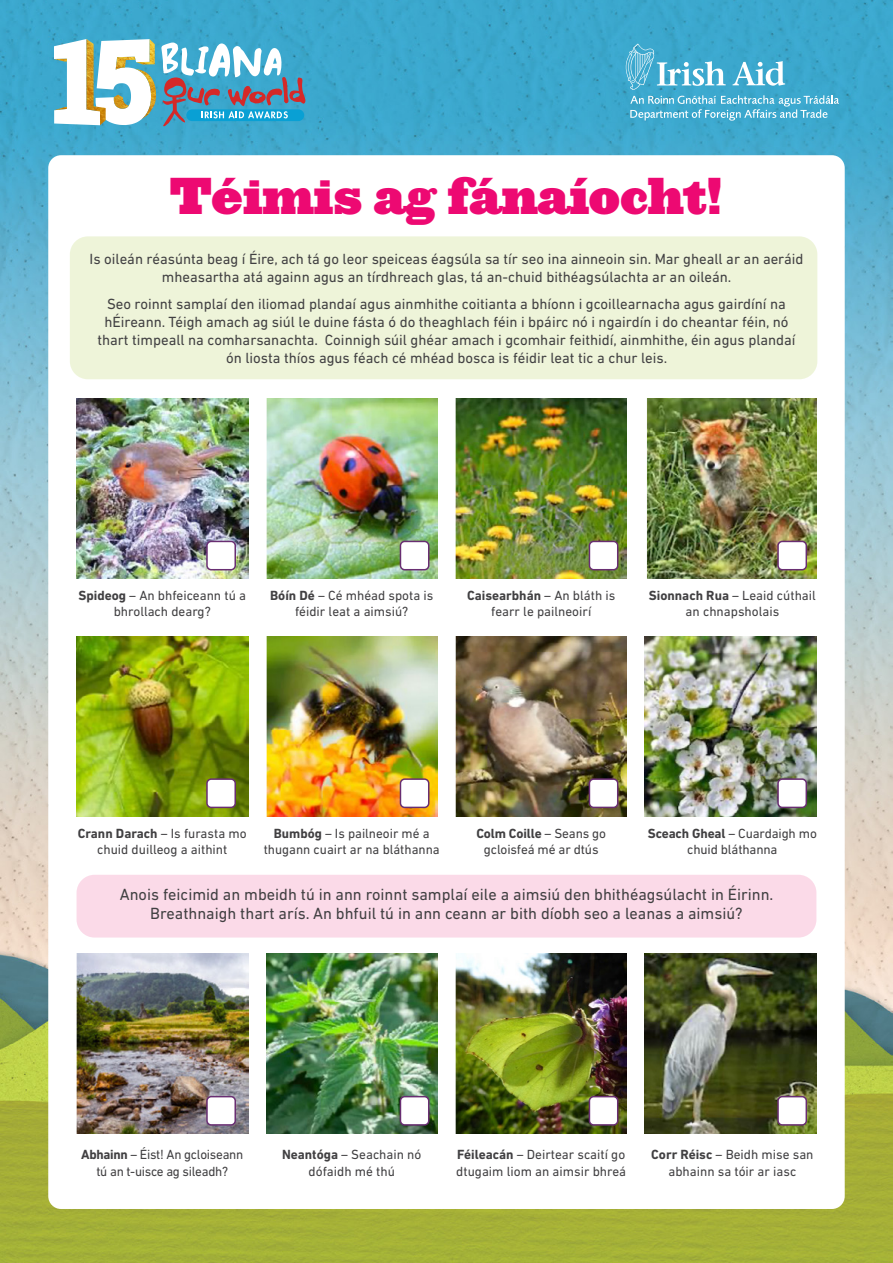
<style>
.page{position:relative;width:893px;height:1263px;background:#fff}
.page>*{position:absolute;margin:0;border:0;box-sizing:border-box;transform-origin:0 0}
.t1{font:48px "Ziggurat HTF Black";color:#ed0972}
.t2{font:16.5px/19.5px "DIN Next LT Pro";color:#414042;text-align:center}
.t3{font:15px/18px "DIN Next LT Pro";color:#414042;text-align:center}
.t4{font:13.5px/16.5px "DIN Next LT Pro";color:#414042;text-align:center}
.t5{font:13.5px/16.5px "DIN Next LT Pro";letter-spacing:-.02em;color:#414042;text-align:center}
.s1{font-weight:700}
</style>
<div class="page">
<img style="left:0;top:0;width:893px;height:1263px">
<div style="left:48px;top:155px;width:797px;height:1054px;background:#fff;border-radius:13px"></div>
<img style="left:54px;top:39px;width:102px;height:86px">
<svg style="left:161px;top:42px;width:145px;height:84px;background:#6ca7c2"></svg>
<svg style="left:626px;top:44px;width:213px;height:77px;background:#57b3d4"></svg>
<div style="left:77px;top:875px;width:739px;height:62px;background:#fbdae8;border-radius:18px"></div>
<div style="left:70px;top:236px;width:747px;height:143px;background:#eef4d9;border-radius:18px"></div>
<img style="left:77px;top:398px;width:171px;height:180px">
<img style="left:77px;top:637px;width:171px;height:179px">
<img style="left:77px;top:954px;width:171px;height:180px">
<img style="left:266px;top:398px;width:171px;height:180px">
<img style="left:266px;top:637px;width:171px;height:179px">
<img style="left:266px;top:954px;width:171px;height:180px">
<img style="left:455px;top:398px;width:172px;height:180px">
<img style="left:455px;top:637px;width:172px;height:179px">
<img style="left:455px;top:954px;width:172px;height:180px">
<img style="left:647px;top:398px;width:169px;height:180px">
<img style="left:645px;top:637px;width:171px;height:179px">
<img style="left:645px;top:954px;width:171px;height:180px">
<div style="left:207px;top:541px;width:28px;height:29px;background:#fff;border-radius:4px"></div>
<div style="left:206px;top:541px;width:30px;height:29px;border:2px solid #692e72;border-radius:4px"></div>
<div style="left:207px;top:779px;width:28px;height:28px;background:#fff;border-radius:4px"></div>
<div style="left:206px;top:778px;width:30px;height:30px;border:2px solid #692e72;border-radius:4px"></div>
<div style="left:207px;top:1097px;width:28px;height:28px;background:#fff;border-radius:4px"></div>
<div style="left:206px;top:1096px;width:30px;height:30px;border:2px solid #692e72;border-radius:4px"></div>
<div style="left:400px;top:541px;width:29px;height:29px;background:#fff;border-radius:4px"></div>
<div style="left:400px;top:541px;width:29px;height:29px;border:2px solid #692e72;border-radius:4px"></div>
<div style="left:400px;top:779px;width:29px;height:28px;background:#fff;border-radius:4px"></div>
<div style="left:400px;top:778px;width:29px;height:30px;border:2px solid #692e72;border-radius:4px"></div>
<div style="left:400px;top:1097px;width:29px;height:28px;background:#fff;border-radius:4px"></div>
<div style="left:400px;top:1096px;width:29px;height:30px;border:2px solid #692e72;border-radius:4px"></div>
<div style="left:589px;top:541px;width:29px;height:29px;background:#fff;border-radius:4px"></div>
<div style="left:589px;top:541px;width:29px;height:29px;border:2px solid #692e72;border-radius:4px"></div>
<div style="left:589px;top:779px;width:29px;height:28px;background:#fff;border-radius:4px"></div>
<div style="left:589px;top:778px;width:29px;height:30px;border:2px solid #692e72;border-radius:4px"></div>
<div style="left:589px;top:1097px;width:29px;height:28px;background:#fff;border-radius:4px"></div>
<div style="left:589px;top:1096px;width:29px;height:30px;border:2px solid #692e72;border-radius:4px"></div>
<div style="left:778px;top:541px;width:28px;height:29px;background:#fff;border-radius:4px"></div>
<div style="left:777px;top:541px;width:30px;height:29px;border:2px solid #692e72;border-radius:4px"></div>
<div style="left:778px;top:779px;width:28px;height:28px;background:#fff;border-radius:4px"></div>
<div style="left:777px;top:778px;width:30px;height:30px;border:2px solid #692e72;border-radius:4px"></div>
<div style="left:778px;top:1097px;width:28px;height:28px;background:#fff;border-radius:4px"></div>
<div style="left:777px;top:1096px;width:30px;height:30px;border:2px solid #692e72;border-radius:4px"></div>
<h1 class="t1" style="left:170px;top:165px;width:553px">Téimis ag fánaíocht!</h1>
<p class="t3" style="left:90px;top:250px;width:715px">Is oileán réasúnta beag í Éire, ach tá go leor speiceas éagsúla sa tír seo ina ainneoin sin. Mar gheall ar an aeráid mheasartha atá againn agus an tírdhreach glas, tá an-chuid bithéagsúlachta ar an oileán.</p>
<p class="t3" style="left:97px;top:294px;width:700px">Seo roinnt samplaí den iliomad plandaí agus ainmhithe coitianta a bhíonn i gcoillearnacha agus gairdíní na hÉireann. Téigh amach ag siúl le duine fásta ó do theaghlach féin i bpáirc nó i ngairdín i do cheantar féin, nó thart timpeall na comharsanachta. Coinnigh súil ghéar amach i gcomhair feithidí, ainmhithe, éin agus plandaí ón liosta thíos agus féach cé mhéad bosca is féidir leat tic a chur leis.</p>
<p class="t4" style="left:79px;top:587px;width:169px"><span class="s1">Spideog</span> – An bhfeiceann tú a bhrollach dearg?</p>
<p class="t4" style="left:270px;top:587px;width:165px"><span class="s1">Bóín Dé</span> – Cé mhéad spota is féidir leat a aimsiú?</p>
<p class="t4" style="left:467px;top:587px;width:150px"><span class="s1">Caisearbhán</span> – An bláth is fearr le pailneoirí</p>
<p class="t4" style="left:649px;top:587px;width:168px"><span class="s1">Sionnach Rua</span> – Leaid cúthail an chnapsholais</p>
<p class="t4" style="left:78px;top:825px;width:170px"><span class="s1">Crann Darach</span> – Is furasta mo chuid duilleog a aithint</p>
<p class="t4" style="left:264px;top:825px;width:178px"><span class="s1">Bumbóg</span> – Is pailneoir mé a thugann cuairt ar na bláthanna</p>
<p class="t4" style="left:476px;top:825px;width:131px"><span class="s1">Colm Coille</span> – Seans go gcloisfeá mé ar dtús</p>
<p class="t4" style="left:648px;top:825px;width:171px"><span class="s1">Sceach Gheal</span> – Cuardaigh mo chuid bláthanna</p>
<p class="t2" style="left:120px;top:884px;width:655px">Anois feicimid an mbeidh tú in ann roinnt samplaí eile a aimsiú den bhithéagsúlacht in Éirinn.<br>Breathnaigh thart arís. An bhfuil tú in ann ceann ar bith díobh seo a leanas a aimsiú?</p>
<p class="t5" style="left:81px;top:1146px;width:164px"><span class="s1">Abhainn</span> – Éist! An gcloiseann tú an t-uisce ag sileadh?</p>
<p class="t4" style="left:282px;top:1146px;width:141px"><span class="s1">Neantóga</span> – Seachain nó dófaidh mé thú</p>
<p class="t4" style="left:456px;top:1146px;width:171px;text-align:left"><span class="s1">Féileacán</span> – Deirtear scaití go dtugaim liom an aimsir bhreá</p>
<p class="t4" style="left:651px;top:1146px;width:164px"><span class="s1">Corr Réisc</span> – Beidh mise san abhainn sa tóir ar iasc</p>
</div>
